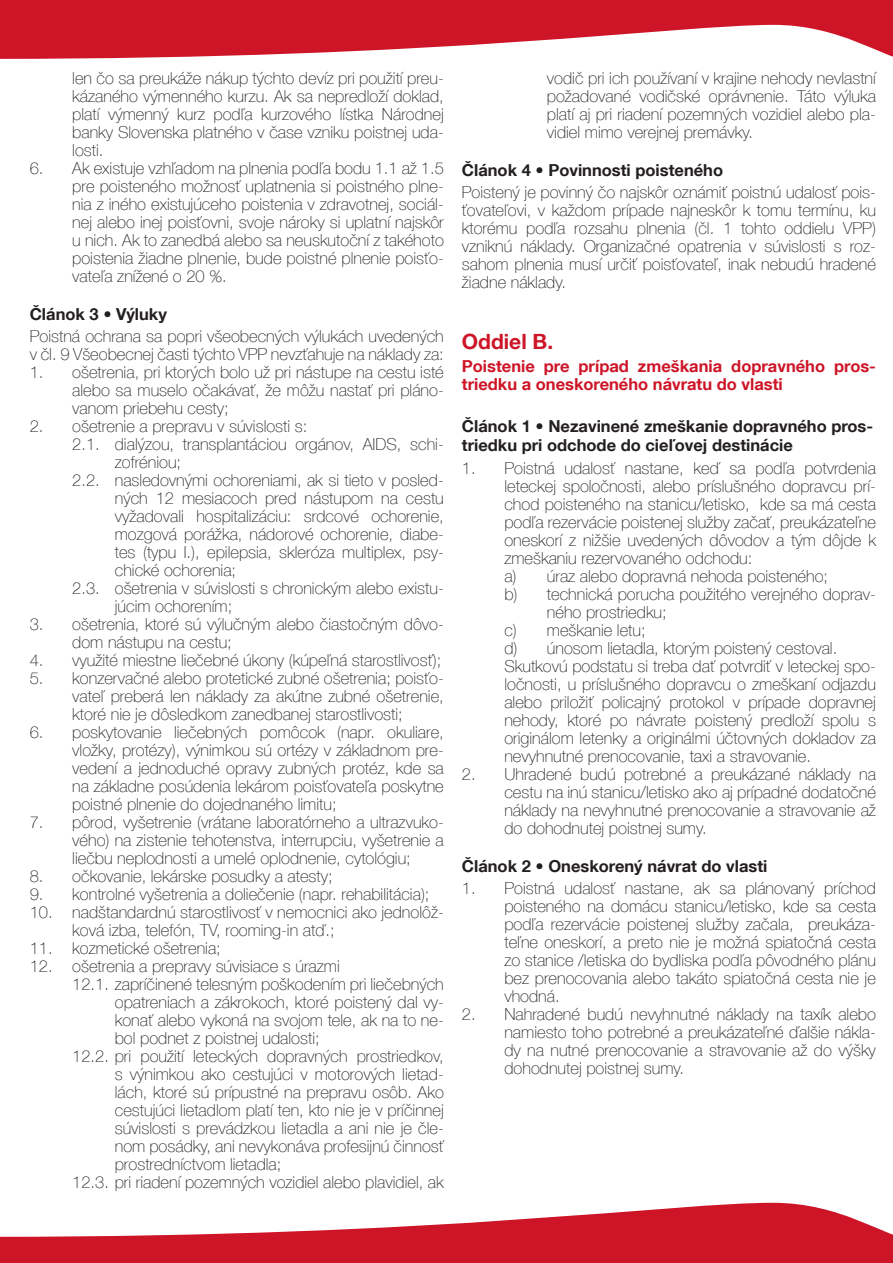
<style>
.page{position:relative;width:893px;height:1263px;background:#fff}
.page>*{position:absolute;margin:0;border:0;box-sizing:border-box;transform-origin:0 0}
.nadpis{font:700 21px "Helvetica Neue LT Com";color:#cd1527}
.zakladny_text_ODSA_1{font:100 16.5px/18px "Helvetica Neue LT Com";color:#231f20;text-align:justify}
.zakladny_ODSA-2x{font:100 16.5px/18px "Helvetica Neue LT Com";color:#231f20;text-align:justify}
.zakladny_text{font:100 16.5px/18px "Helvetica Neue LT Com";color:#231f20}
.podnadpis-CIERNY{font:700 16.5px/19.8px "Helvetica Neue LT Com";color:#231f20}
.podnadpis-CERVENY{font:700 16.5px/18px "Helvetica Neue LT Com";color:#cd1527}
</style>
<div class="page">
<svg style="left:0;top:0;width:893px;height:59px;fill:#cd1527"></svg>
<svg style="left:0;top:1202px;width:893px;height:61px;fill:#cd1527"></svg>
<p class="zakladny_text_ODSA_1" style="left:72px;top:69px;width:373px">len čo sa preukáže nákup týchto devíz pri použití preu&shy;kázaného výmenného kurzu. Ak sa nepredloží doklad, platí výmenný kurz podľa kurzového lístka Národnej banky Slovenska platného v čase vzniku poistnej uda&shy;losti.</p>
<p class="zakladny_text_ODSA_1" style="left:72px;top:159px;width:373px;text-indent:-43px">6. Ak existuje vzhľadom na plnenia podľa bodu 1.1 až 1.5 pre poisteného možnosť uplatnenia si poistného plne&shy;nia z iného existujúceho poistenia v zdravotnej, sociál&shy;nej alebo inej poisťovni, svoje nároky si uplatní najskôr u nich. Ak to zanedbá alebo sa neuskutoční z takéhoto poistenia žiadne plnenie, bude poistné plnenie poisťo&shy;vateľa znížené o 20 %.</p>
<p class="podnadpis-CIERNY" style="left:30px;top:304px;width:139px">Článok 3 • Výluky</p>
<p class="zakladny_text" style="left:30px;top:327px;width:416px">Poistná ochrana sa popri všeobecných výlukách uvedených v čl. 9 Všeobecnej časti týchto VPP nevzťahuje na náklady za:</p>
<p class="zakladny_text_ODSA_1" style="left:72px;top:363px;width:373px;text-indent:-43px">1. ošetrenia, pri ktorých bolo už pri nástupe na cestu isté alebo sa muselo očakávať, že môžu nastať pri pláno&shy;vanom priebehu cesty;</p>
<p class="zakladny_text_ODSA_1" style="left:30px;top:417px;width:279px">2. ošetrenie a prepravu v súvislosti s:</p>
<p class="zakladny_ODSA-2x" style="left:115px;top:435px;width:331px;text-indent:-43px">2.1. dialýzou, transplantáciou orgánov, AIDS, schi&shy;zofréniou;</p>
<p class="zakladny_ODSA-2x" style="left:115px;top:471px;width:331px;text-indent:-43px">2.2. nasledovnými ochoreniami, ak si tieto v posled&shy;ných 12 mesiacoch pred nástupom na cestu vyžadovali hospitalizáciu: srdcové ochorenie, mozgová porážka, nádorové ochorenie, diabe&shy;tes (typu I.), epilepsia, skleróza multiplex, psy&shy;chické ochorenia;</p>
<p class="zakladny_ODSA-2x" style="left:115px;top:579px;width:331px;text-indent:-43px">2.3. ošetrenia v súvislosti s chronickým alebo existu&shy;júcim ochorením;</p>
<p class="zakladny_text_ODSA_1" style="left:72px;top:615px;width:373px;text-indent:-43px">3. ošetrenia, ktoré sú výlučným alebo čiastočným dôvo&shy;dom nástupu na cestu;</p>
<p class="zakladny_text_ODSA_1" style="left:30px;top:651px;width:413px">4. využité miestne liečebné úkony (kúpeľná starostlivosť);</p>
<p class="zakladny_text_ODSA_1" style="left:72px;top:669px;width:373px;text-indent:-43px">5. konzervačné alebo protetické zubné ošetrenia; poisťo&shy;vateľ preberá len náklady za akútne zubné ošetrenie, ktoré nie je dôsledkom zanedbanej starostlivosti;</p>
<p class="zakladny_text_ODSA_1" style="left:72px;top:723px;width:373px;text-indent:-43px">6. poskytovanie liečebných pomôcok (napr. okuliare, vložky, protézy), výnimkou sú ortézy v základnom pre&shy;vedení a jednoduché opravy zubných protéz, kde sa na základne posúdenia lekárom poisťovateľa poskytne poistné plnenie do dojednaného limitu;</p>
<p class="zakladny_text_ODSA_1" style="left:72px;top:813px;width:373px;text-indent:-43px">7. pôrod, vyšetrenie (vrátane laboratórneho a ultrazvuko&shy;vého) na zistenie tehotenstva, interrupciu, vyšetrenie a liečbu neplodnosti a umelé oplodnenie, cytológiu;</p>
<p class="zakladny_text_ODSA_1" style="left:30px;top:867px;width:304px">8. očkovanie, lekárske posudky a atesty;</p>
<p class="zakladny_text_ODSA_1" style="left:30px;top:885px;width:401px">9. kontrolné vyšetrenia a doliečenie (napr. rehabilitácia);</p>
<p class="zakladny_text_ODSA_1" style="left:72px;top:903px;width:373px;text-indent:-43px">10. nadštandardnú starostlivosť v nemocnici ako jednolôž&shy;ková izba, telefón, TV, rooming-in atď.;</p>
<p class="zakladny_text_ODSA_1" style="left:30px;top:939px;width:193px">11. kozmetické ošetrenia;</p>
<p class="zakladny_text_ODSA_1" style="left:30px;top:957px;width:312px">12. ošetrenia a prepravy súvisiace s úrazmi</p>
<p class="zakladny_ODSA-2x" style="left:115px;top:975px;width:331px;text-indent:-43px">12.1. zapríčinené telesným poškodením pri liečebných opatreniach a zákrokoch, ktoré poistený dal vy&shy;konať alebo vykoná na svojom tele, ak na to ne&shy;bol podnet z poistnej udalosti;</p>
<p class="zakladny_ODSA-2x" style="left:115px;top:1047px;width:331px;text-indent:-43px">12.2. pri použití leteckých dopravných prostriedkov, s výnimkou ako cestujúci v motorových lietad&shy;lách, ktoré sú prípustné na prepravu osôb. Ako cestujúci lietadlom platí ten, kto nie je v príčinnej súvislosti s prevádzkou lietadla a ani nie je čle&shy;nom posádky, ani nevykonáva profesijnú činnosť prostredníctvom lietadla;</p>
<p class="zakladny_ODSA-2x" style="left:72px;top:1173px;width:373px">12.3. pri riadení pozemných vozidiel alebo plavidiel, ak</p>
<p class="zakladny_ODSA-2x" style="left:547px;top:69px;width:331px">vodič pri ich používaní v krajine nehody nevlastní požadované vodičské oprávnenie. Táto výluka platí aj pri riadení pozemných vozidiel alebo pla&shy;vidiel mimo verejnej premávky.</p>
<p class="podnadpis-CIERNY" style="left:462px;top:160px;width:263px">Článok 4 • Povinnosti poisteného</p>
<p class="zakladny_text" style="left:462px;top:183px;width:416px;text-align:justify">Poistený je povinný čo najskôr oznámiť poistnú udalosť pois&shy;ťovateľovi, v každom prípade najneskôr k tomu termínu, ku ktorému podľa rozsahu plnenia (čl. 1 tohto oddielu VPP) vzniknú náklady. Organizačné opatrenia v súvislosti s roz&shy;sahom plnenia musí určiť poisťovateľ, inak nebudú hradené žiadne náklady.</p>
<p class="nadpis" style="left:462px;top:329px;width:93px">Oddiel B.</p>
<p class="podnadpis-CERVENY" style="left:462px;top:356px;width:416px">Poistenie pre prípad zmeškania dopravného pros&shy;triedku a oneskoreného návratu do vlasti</p>
<p class="podnadpis-CIERNY" style="left:462px;top:415px;width:413px">Článok 1 • Nezavinené zmeškanie dopravného pros&shy;triedku pri odchode do cieľovej destinácie</p>
<p class="zakladny_text_ODSA_1" style="left:504px;top:459px;width:373px;text-indent:-43px">1. Poistná udalosť nastane, keď sa podľa potvrdenia leteckej spoločnosti, alebo príslušného dopravcu prí&shy;chod poisteného na stanicu/letisko, kde sa má cesta podľa rezervácie poistenej služby začať, preukázateľne oneskorí z nižšie uvedených dôvodov a tým dôjde k zmeškaniu rezervovaného odchodu:</p>
<p class="zakladny_ODSA-2x" style="left:504px;top:567px;width:325px">a) úraz alebo dopravná nehoda poisteného;</p>
<p class="zakladny_ODSA-2x" style="left:547px;top:585px;width:331px;text-indent:-43px">b) technická porucha použitého verejného doprav&shy;ného prostriedku;</p>
<p class="zakladny_ODSA-2x" style="left:504px;top:621px;width:143px">c) meškanie letu;</p>
<p class="zakladny_ODSA-2x" style="left:504px;top:639px;width:334px">d) únosom lietadla, ktorým poistený cestoval.</p>
<p class="zakladny_text_ODSA_1" style="left:504px;top:657px;width:373px">Skutkovú podstatu si treba dať potvrdiť v leteckej spo&shy;ločnosti, u príslušného dopravcu o zmeškaní odjazdu alebo priložiť policajný protokol v prípade dopravnej nehody, ktoré po návrate poistený predloží spolu s originálom letenky a originálmi účtovných dokladov za nevyhnutné prenocovanie, taxi a stravovanie.</p>
<p class="zakladny_text_ODSA_1" style="left:504px;top:765px;width:373px;text-indent:-43px">2. Uhradené budú potrebné a preukázané náklady na cestu na inú stanicu/letisko ako aj prípadné dodatočné náklady na nevyhnutné prenocovanie a stravovanie až do dohodnutej poistnej sumy.</p>
<p class="podnadpis-CIERNY" style="left:462px;top:855px;width:307px">Článok 2 • Oneskorený návrat do vlasti</p>
<p class="zakladny_text_ODSA_1" style="left:504px;top:879px;width:373px;text-indent:-43px">1. Poistná udalosť nastane, ak sa plánovaný príchod poisteného na domácu stanicu/letisko, kde sa cesta podľa rezervácie poistenej služby začala, preukáza&shy;teľne oneskorí, a preto nie je možná spiatočná cesta zo stanice /letiska do bydliska podľa pôvodného plánu bez prenocovania alebo takáto spiatočná cesta nie je vhodná.</p>
<p class="zakladny_text_ODSA_1" style="left:504px;top:1005px;width:373px;text-indent:-43px">2. Nahradené budú nevyhnutné náklady na taxík alebo namiesto toho potrebné a preukázateľné ďalšie nákla&shy;dy na nutné prenocovanie a stravovanie až do výšky dohodnutej poistnej sumy.</p>
</div>
